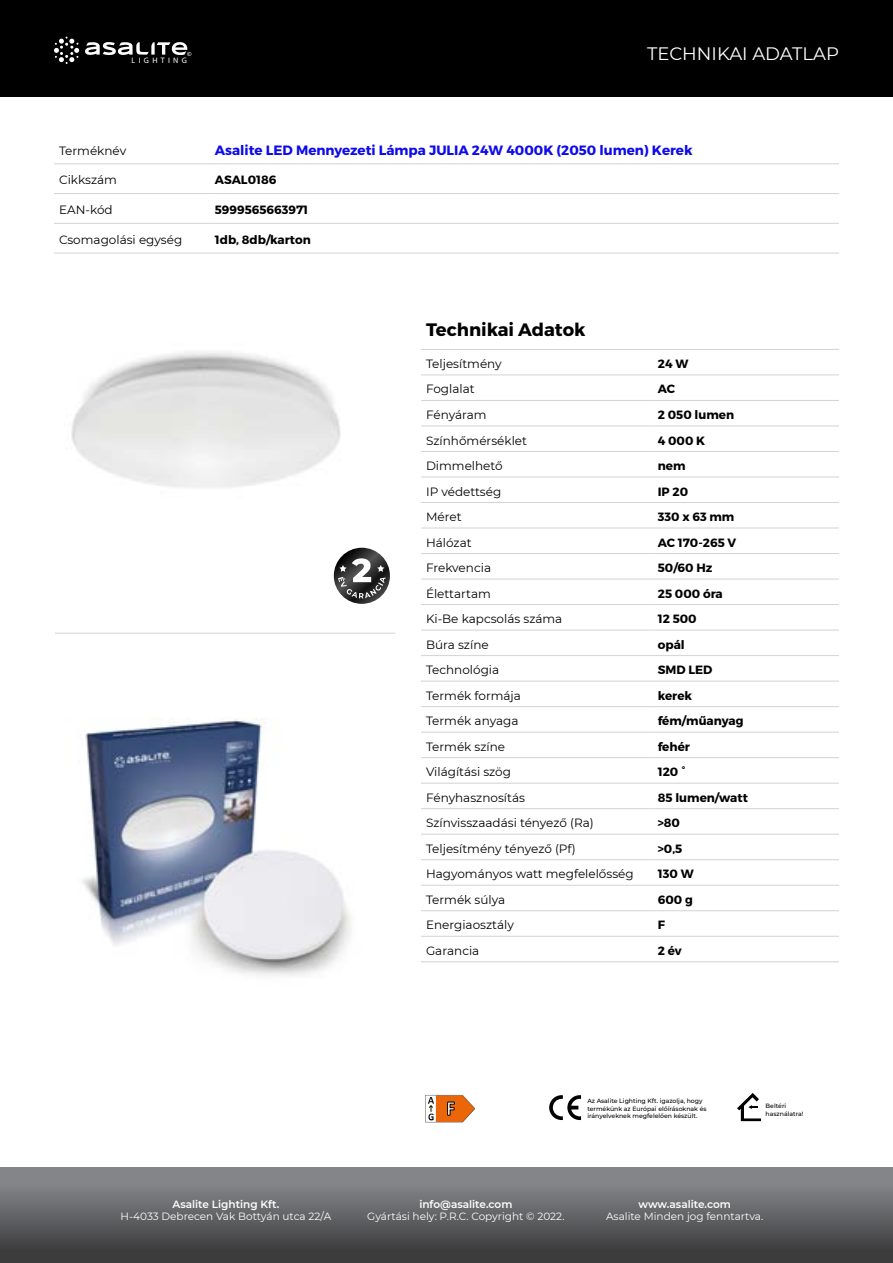
<style>
.page{position:relative;width:893px;height:1263px;background:#fff}
.page>*{position:absolute;margin:0;border:0;box-sizing:border-box;transform-origin:0 0}
.t1{font:18px "Montserrat";color:#fff}
.t2{font:700 18px "Montserrat";color:#000}
.t3{font:700 13.5px "Montserrat";color:#0e0aec}
.t4{font:12px "Montserrat";color:#000}
.t5{font:700 12px "Montserrat";color:#000}
.t6{font:10.5px "Montserrat";color:#fff}
.t7{font:600 10.5px "Montserrat";color:#fff}
.t8{font:7.95px "Myriad Pro";color:#fff}
.t9{font:500 6.15px/7.4px "Montserrat";color:#000}
</style>
<div class="page">
<div style="left:0;top:1167px;width:893px;height:96px;background:linear-gradient(to bottom,#8e9194,#363637)"></div>
<div style="left:0;top:0;width:893px;height:96px;background:#000"></div>
<svg style="left:85px;top:42px;width:106px;height:14px"></svg>
<svg style="left:54px;top:37px;width:25px;height:27px"></svg>
<svg style="left:549px;top:1095px;width:32px;height:25px"></svg>
<svg style="left:737px;top:1093px;width:24px;height:28px"></svg>
<hr style="left:421px;top:349px;width:232px;height:1px;background:#d1d3d4">
<hr style="left:653px;top:349px;width:186px;height:1px;background:#d1d3d4">
<hr style="left:421px;top:375px;width:232px;height:1px;background:#d1d3d4">
<hr style="left:653px;top:375px;width:186px;height:1px;background:#d1d3d4">
<hr style="left:421px;top:400px;width:232px;height:1px;background:#d1d3d4">
<hr style="left:653px;top:400px;width:186px;height:1px;background:#d1d3d4">
<hr style="left:421px;top:426px;width:232px;height:1px;background:#d1d3d4">
<hr style="left:653px;top:426px;width:186px;height:1px;background:#d1d3d4">
<hr style="left:421px;top:451px;width:232px;height:1px;background:#d1d3d4">
<hr style="left:653px;top:451px;width:186px;height:1px;background:#d1d3d4">
<hr style="left:421px;top:477px;width:232px;height:1px;background:#d1d3d4">
<hr style="left:653px;top:477px;width:186px;height:1px;background:#d1d3d4">
<hr style="left:421px;top:502px;width:232px;height:1px;background:#d1d3d4">
<hr style="left:653px;top:502px;width:186px;height:1px;background:#d1d3d4">
<hr style="left:421px;top:528px;width:232px;height:1px;background:#d1d3d4">
<hr style="left:653px;top:528px;width:186px;height:1px;background:#d1d3d4">
<hr style="left:421px;top:553px;width:232px;height:1px;background:#d1d3d4">
<hr style="left:653px;top:553px;width:186px;height:1px;background:#d1d3d4">
<hr style="left:421px;top:579px;width:232px;height:1px;background:#d1d3d4">
<hr style="left:653px;top:579px;width:186px;height:1px;background:#d1d3d4">
<hr style="left:421px;top:604px;width:232px;height:1px;background:#d1d3d4">
<hr style="left:653px;top:604px;width:186px;height:1px;background:#d1d3d4">
<hr style="left:421px;top:630px;width:232px;height:1px;background:#d1d3d4">
<hr style="left:653px;top:630px;width:186px;height:1px;background:#d1d3d4">
<hr style="left:421px;top:655px;width:232px;height:1px;background:#d1d3d4">
<hr style="left:653px;top:655px;width:186px;height:1px;background:#d1d3d4">
<hr style="left:421px;top:681px;width:232px;height:1px;background:#d1d3d4">
<hr style="left:653px;top:681px;width:186px;height:1px;background:#d1d3d4">
<hr style="left:421px;top:706px;width:232px;height:1px;background:#d1d3d4">
<hr style="left:653px;top:706px;width:186px;height:1px;background:#d1d3d4">
<hr style="left:421px;top:732px;width:232px;height:1px;background:#d1d3d4">
<hr style="left:653px;top:732px;width:186px;height:1px;background:#d1d3d4">
<hr style="left:421px;top:757px;width:232px;height:1px;background:#d1d3d4">
<hr style="left:653px;top:757px;width:186px;height:1px;background:#d1d3d4">
<hr style="left:421px;top:783px;width:232px;height:1px;background:#d1d3d4">
<hr style="left:653px;top:783px;width:186px;height:1px;background:#d1d3d4">
<hr style="left:421px;top:808px;width:232px;height:1px;background:#d1d3d4">
<hr style="left:653px;top:808px;width:186px;height:1px;background:#d1d3d4">
<hr style="left:421px;top:834px;width:232px;height:1px;background:#d1d3d4">
<hr style="left:653px;top:834px;width:186px;height:1px;background:#d1d3d4">
<hr style="left:421px;top:859px;width:232px;height:1px;background:#d1d3d4">
<hr style="left:653px;top:859px;width:186px;height:1px;background:#d1d3d4">
<hr style="left:421px;top:885px;width:232px;height:1px;background:#d1d3d4">
<hr style="left:653px;top:885px;width:186px;height:1px;background:#d1d3d4">
<hr style="left:421px;top:910px;width:232px;height:1px;background:#d1d3d4">
<hr style="left:653px;top:910px;width:186px;height:1px;background:#d1d3d4">
<hr style="left:421px;top:936px;width:232px;height:1px;background:#d1d3d4">
<hr style="left:653px;top:936px;width:186px;height:1px;background:#d1d3d4">
<hr style="left:421px;top:961px;width:232px;height:1px;background:#d1d3d4">
<hr style="left:653px;top:961px;width:186px;height:1px;background:#d1d3d4">
<hr style="left:54px;top:164px;width:156px;height:1px;background:#d1d3d4">
<hr style="left:210px;top:164px;width:629px;height:1px;background:#d1d3d4">
<hr style="left:54px;top:193px;width:156px;height:1px;background:#d1d3d4">
<hr style="left:210px;top:193px;width:629px;height:1px;background:#d1d3d4">
<hr style="left:54px;top:223px;width:156px;height:1px;background:#d1d3d4">
<hr style="left:210px;top:223px;width:629px;height:1px;background:#d1d3d4">
<hr style="left:54px;top:253px;width:156px;height:1px;background:#d1d3d4">
<hr style="left:210px;top:253px;width:629px;height:1px;background:#d1d3d4">
<img style="left:83px;top:718px;width:269px;height:258px">
<svg style="left:425px;top:1095px;width:50px;height:27px"></svg>
<svg style="left:334px;top:548px;width:56px;height:56px"></svg>
<svg style="left:338px;top:558px;width:48px;height:40px"></svg>
<hr style="left:55px;top:633px;width:340px;height:1px;background:#d1d3d4">
<p class="t8" style="left:132px;top:56px;width:57px">L I G H T I N G</p>
<h1 class="t1" style="left:647px;top:42px;width:119px">Tech nikai adat</h1>
<h1 class="t1" style="left:803px;top:42px;width:25px">lap</h1>
<p class="t4" style="left:59px;top:142px;width:69px">Terméknév</p>
<p class="t3" style="left:215px;top:142px;width:479px">Asalite LED Mennyezeti Lámpa JULIA 24W 4000K (2050 lumen) Kerek</p>
<p class="t4" style="left:59px;top:172px;width:59px">Cikkszám</p>
<p class="t5" style="left:215px;top:173px;width:63px">ASAL0186</p>
<p class="t4" style="left:59px;top:202px;width:55px">EAN -kód</p>
<p class="t5" style="left:215px;top:203px;width:95px">5999565663971</p>
<p class="t4" style="left:59px;top:231px;width:125px">Csomagolási egység</p>
<p class="t5" style="left:215px;top:232px;width:97px">1db, 8db/karton</p>
<h1 class="t2" style="left:426px;top:318px;width:161px">Technikai Adatok</h1>
<p class="t4" style="left:426px;top:355px;width:77px">Teljesítmény</p>
<p class="t5" style="left:658px;top:356px;width:32px">24 W</p>
<p class="t4" style="left:426px;top:381px;width:50px">Foglalat</p>
<p class="t5" style="left:658px;top:382px;width:19px">AC</p>
<p class="t4" style="left:426px;top:406px;width:62px">Fényáram</p>
<p class="t5" style="left:658px;top:407px;width:78px">2 050 lumen</p>
<p class="t4" style="left:426px;top:432px;width:102px">Színhőmérséklet</p>
<p class="t5" style="left:658px;top:433px;width:49px">4 000 K</p>
<p class="t4" style="left:426px;top:457px;width:78px">Dimmelhető</p>
<p class="t5" style="left:658px;top:458px;width:29px">nem</p>
<p class="t4" style="left:426px;top:483px;width:77px">I P védettség</p>
<p class="t5" style="left:658px;top:484px;width:32px">IP 20</p>
<p class="t4" style="left:426px;top:508px;width:37px">Méret</p>
<p class="t5" style="left:658px;top:509px;width:78px">330 x 63 mm</p>
<p class="t4" style="left:426px;top:534px;width:47px">Hálózat</p>
<p class="t5" style="left:658px;top:535px;width:80px">AC 170-265 V</p>
<p class="t4" style="left:426px;top:560px;width:67px">Frekvencia</p>
<p class="t5" style="left:658px;top:560px;width:56px">50/60 Hz</p>
<p class="t4" style="left:426px;top:585px;width:66px">Élettartam</p>
<p class="t5" style="left:658px;top:586px;width:67px">25 000 óra</p>
<p class="t4" style="left:426px;top:611px;width:138px">Ki-Be kapcsolás száma</p>
<p class="t5" style="left:658px;top:611px;width:40px">12 500</p>
<p class="t4" style="left:426px;top:636px;width:64px">Búra színe</p>
<p class="t5" style="left:658px;top:637px;width:28px">opál</p>
<p class="t4" style="left:426px;top:662px;width:75px">Technológia</p>
<p class="t5" style="left:658px;top:662px;width:56px">SMD LED</p>
<p class="t4" style="left:426px;top:687px;width:96px">Termék formája</p>
<p class="t5" style="left:658px;top:688px;width:36px">kerek</p>
<p class="t4" style="left:426px;top:713px;width:94px">Termék anyaga</p>
<p class="t5" style="left:658px;top:713px;width:87px">fém/műanyag</p>
<p class="t4" style="left:426px;top:738px;width:81px">Termék színe</p>
<p class="t5" style="left:658px;top:739px;width:34px">fehér</p>
<p class="t4" style="left:426px;top:764px;width:87px">Világítási szög</p>
<p class="t5" style="left:658px;top:764px;width:29px">120 °</p>
<p class="t4" style="left:426px;top:789px;width:100px">Fényhasznosítás</p>
<p class="t5" style="left:658px;top:790px;width:92px">85 lumen/watt</p>
<p class="t4" style="left:426px;top:815px;width:169px">Színvisszaadási tényező (Ra)</p>
<p class="t5" style="left:658px;top:815px;width:24px">&gt;80</p>
<p class="t4" style="left:426px;top:840px;width:151px">Teljesítmény tényező (Pf)</p>
<p class="t5" style="left:658px;top:841px;width:26px">&gt;0,5</p>
<p class="t4" style="left:426px;top:866px;width:209px">Hagyományos watt megfelelősség</p>
<p class="t5" style="left:658px;top:866px;width:37px">130 W</p>
<p class="t4" style="left:426px;top:891px;width:81px">Termék súlya</p>
<p class="t5" style="left:658px;top:892px;width:37px">600 g</p>
<p class="t4" style="left:426px;top:917px;width:89px">Energiaosztály</p>
<p class="t5" style="left:658px;top:917px;width:9px">F</p>
<p class="t4" style="left:426px;top:942px;width:55px">Garancia</p>
<p class="t5" style="left:658px;top:943px;width:25px">2 év</p>
<p class="t7" style="left:173px;top:1196px;width:108px">Asalite Lighting Kft.</p>
<p class="t6" style="left:121px;top:1209px;width:212px">H-4033 Debrecen Vak Bottyán utca 22/A</p>
<p class="t9" style="left:587px;top:1097px;width:121px">Az Asalite Lighting Kft. igazolja, hogy termékünk az Európai előírásoknak és irányelveknek megfelelően készült.</p>
<p class="t9" style="left:766px;top:1102px;width:39px">Beltéri használatra!</p>
<p class="t7" style="left:419px;top:1196px;width:94px">info@asalite.com</p>
<p class="t6" style="left:367px;top:1209px;width:199px">Gyártási hely: P.R.C. Copyright © 2022.</p>
<p class="t7" style="left:638px;top:1196px;width:94px">www.asalite.com</p>
<p class="t6" style="left:606px;top:1209px;width:159px">Asalite Minden jog fenntartva.</p>
</div>
